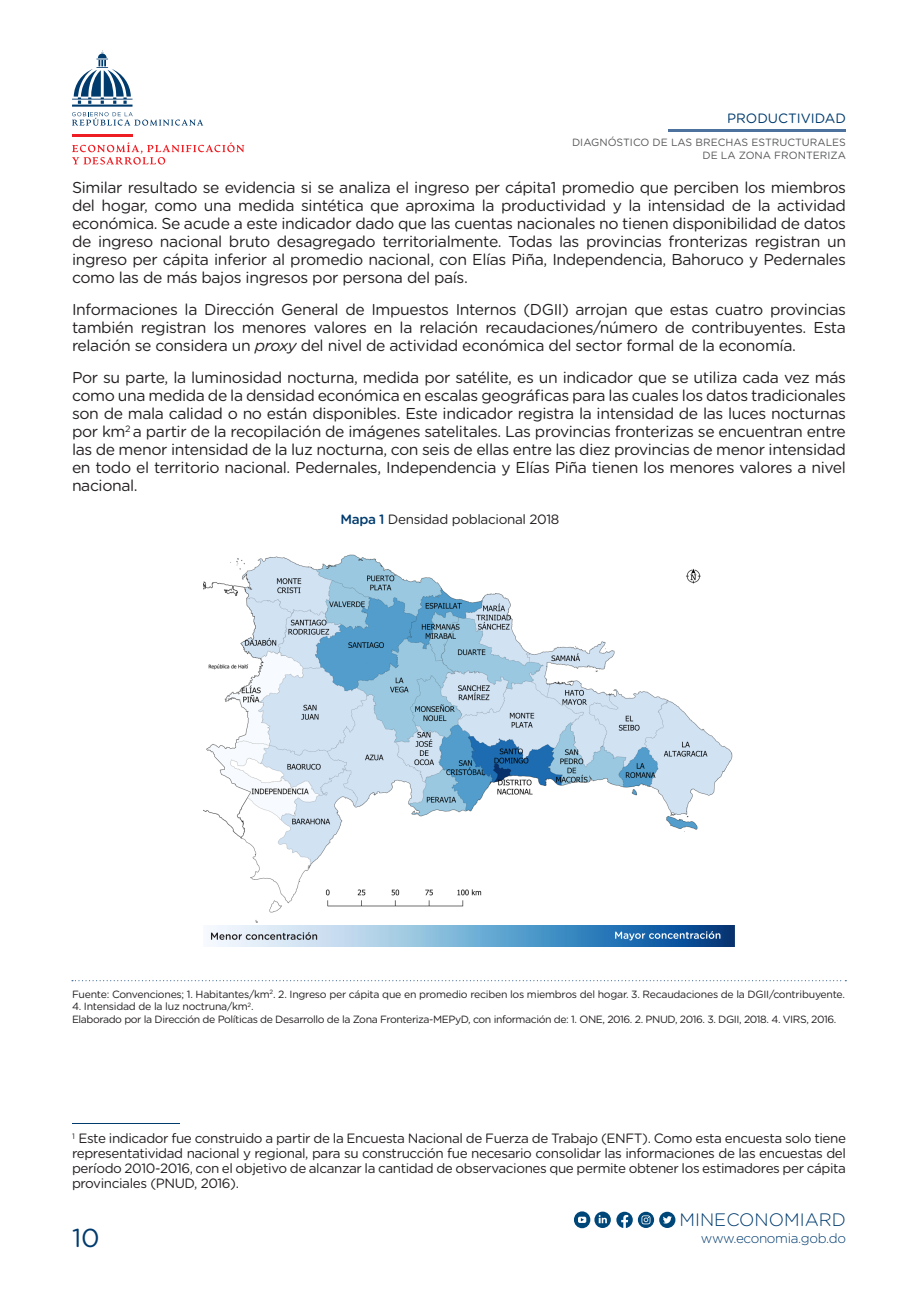
<style>
.page{position:relative;width:918px;height:1296px;background:#fff}
.page>*{position:absolute;margin:0;border:0;box-sizing:border-box;transform-origin:0 0}
.t1{font:25.95px "Gotham Rounded";color:#003b6e}
.t2{font:300 18px "Gotham Rounded";color:#003b6e}
.Body{font:15.75px/18px "Gotham Rounded";letter-spacing:-.025em;color:#231f20;text-align:justify}
.Footnote_text{font:13.5px/15px "Gotham Rounded";letter-spacing:-.03em;color:#231f20;text-align:justify}
.Titulos_tablas_y_gra{font:13.5px "Gotham Rounded";letter-spacing:-.025em;color:#231f20}
.t3{font:300 13.5px "Gotham Rounded";letter-spacing:-.025em;color:#003b6e}
.t4{font:13.5px "Gotham Rounded";color:#003b6e}
.Fuente_gráficos{font:10.5px/12.6px "Gotham Rounded";letter-spacing:-.03em;color:#231f20}
.t5{font:10.5px/12.6px "Gotham Rounded";color:#57585a;text-align:right}
.s1{font-style:italic}
.s2{font-weight:500;color:#003b6e}
</style>
<div class="page">
<svg style="left:574px;top:1211px;width:101px;height:17px"></svg>
<hr style="left:668px;top:129px;width:178px;height:3px;background:#4d729e">
<hr style="left:72px;top:105px;width:61px;height:2px;background:#003b6e">
<svg style="left:72px;top:50px;width:61px;height:54px"></svg>
<hr style="left:72px;top:134px;width:61px;height:2px;background:#ee1d23">
<svg style="left:72px;top:112px;width:131px;height:14px"></svg>
<svg style="left:72px;top:142px;width:172px;height:23px"></svg>
<svg style="left:72px;top:980px;width:774px;height:1px"></svg>
<img style="left:210px;top:925px;width:524px;height:22px">
<img style="left:203px;top:554px;width:530px;height:369px">
<svg style="left:211px;top:932px;width:106px;height:8px"></svg>
<svg style="left:615px;top:931px;width:105px;height:9px"></svg>
<hr style="left:72px;top:1123px;width:108px;height:1px;background:#003b6e">
<p class="t4" style="left:727px;top:109px;width:120px">PRODUCTIVIDAD</p>
<p class="t5" style="left:572px;top:136px;width:275px">DIAGNÓSTICO DE LAS BRECHAS ESTRUCTURALES<br>DE LA ZONA FRONTERIZA</p>
<p class="Body" style="left:72px;top:177px;width:776px">Similar resultado se evidencia si se analiza el ingreso per cápita1 promedio que perciben los miembros del hogar, como una medida sintética que aproxima la productividad y la intensidad de la actividad económica. Se acude a este indicador dado que las cuentas nacionales no tienen disponibilidad de datos de ingreso nacional bruto desagregado territorialmente. Todas las provincias fronterizas registran un ingreso per cápita inferior al promedio nacional, con Elías Piña, Independencia, Bahoruco y Pedernales como las de más bajos ingresos por persona del país.</p>
<p class="Body" style="left:72px;top:300px;width:776px">Informaciones la Dirección General de Impuestos Internos (DGII) arrojan que estas cuatro provincias también registran los menores valores en la relación recaudaciones/número de contribuyentes. Esta relación se considera un <span class="s1">proxy</span> del nivel de actividad económica del sector formal de la economía.</p>
<p class="Body" style="left:72px;top:368px;width:776px">Por su parte, la luminosidad nocturna, medida por satélite, es un indicador que se utiliza cada vez más como una medida de la densidad económica en escalas geográficas para las cuales los datos tradicionales son de mala calidad o no están disponibles. Este indicador registra la intensidad de las luces nocturnas por km<sup>2</sup> a partir de la recopilación de imágenes satelitales. Las provincias fronterizas se encuentran entre las de menor intensidad de la luz nocturna, con seis de ellas entre las diez provincias de menor intensidad en todo el territorio nacional. Pedernales, Independencia y Elías Piña tienen los menores valores a nivel nacional.</p>
<p class="Titulos_tablas_y_gra" style="left:341px;top:510px;width:220px"><span class="s2">Mapa 1</span> Densidad poblacional 2018</p>
<p class="Fuente_gráficos" style="left:72px;top:987px;width:775px">Fuente: Convenciones; 1. Habitantes/km<sup>2</sup>. 2. Ingreso per cápita que en promedio reciben los miembros del hogar. 3. Recaudaciones de la DGII/contribuyente.</p>
<p class="Fuente_gráficos" style="left:72px;top:1000px;width:766px">4. Intensidad de la luz noctruna/km<sup>2</sup>.<br>Elaborado por la Dirección de Políticas de Desarrollo de la Zona Fronteriza-MEPyD, con información de: 1. ONE, 2016. 2. PNUD, 2016. 3. DGII, 2018. 4. VIRS, 2016.</p>
<p class="Footnote_text" style="left:72px;top:1130px;width:776px"><sup>1</sup> Este indicador fue construido a partir de la Encuesta Nacional de Fuerza de Trabajo (ENFT). Como esta encuesta solo tiene representatividad nacional y regional, para su construcción fue necesario consolidar las informaciones de las encuestas del período 2010-2016, con el objetivo de alcanzar la cantidad de observaciones que permite obtener los estimadores per cápita provinciales (PNUD, 2016).</p>
<p class="t2" style="left:680px;top:1208px;width:168px">MINECONOMIARD</p>
<h1 class="t1" style="left:72px;top:1220px;width:29px">10</h1>
<p class="t3" style="left:701px;top:1230px;width:147px">www.economia.gob.do</p>
</div>
